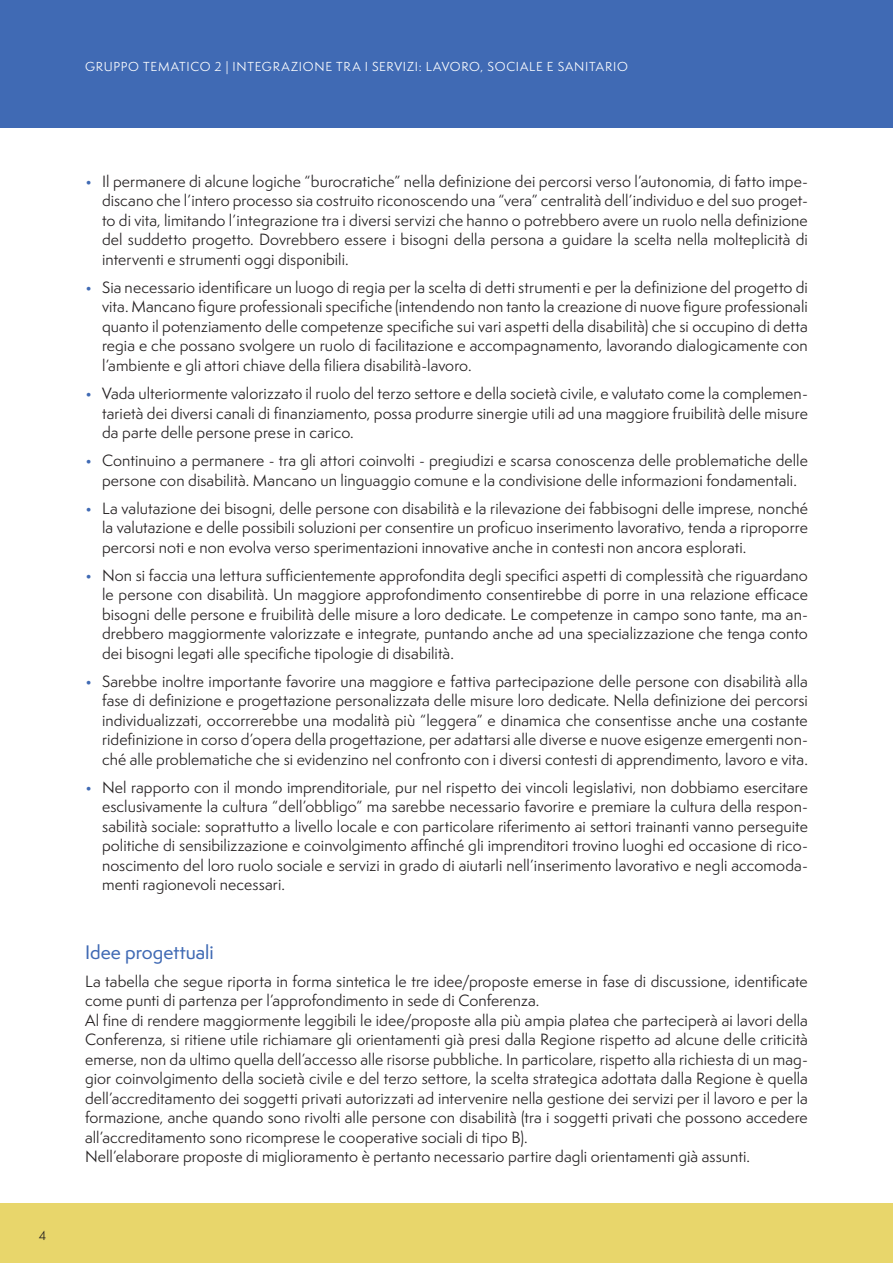
<style>
.page{position:relative;width:893px;height:1263px;background:#fff}
.page>*{position:absolute;margin:0;border:0;box-sizing:border-box;transform-origin:0 0}
.Sottotitolo{font:500 18px "Semplicita Pro";color:#406ab4}
.Testo{font:15px/19.5px "Semplicita Pro";letter-spacing:.005em;color:#231f20;text-align:justify}
.t1{font:12px "Semplicita Pro";letter-spacing:.06em;color:#fff}
.t2{font:12px "Semplicita Pro";color:#231f20}
.s1{color:#406ab4}
</style>
<div class="page">
<div style="left:0;top:0;width:893px;height:128px;background:#406ab4"></div>
<div style="left:0;top:1203px;width:893px;height:60px;background:#e8d66b"></div>
<p class="t1" style="left:85px;top:58px;width:544px">GRUPPO TEMATICO 2 | INTEGRAZIONE TRA I SERVIZI: LAVORO, SOCIALE E SANITARIO</p>
<p class="t2" style="left:39px;top:1227px;width:9px">4</p>
<p class="Testo" style="left:102px;top:171px;width:707px;text-indent:-17px"><span class="s1">•</span> Il permanere di alcune logiche “burocratiche” nella definizione dei percorsi verso l’autonomia, di fatto impe&shy;discano che l’intero processo sia costruito riconoscendo una “vera” centralità dell’individuo e del suo proget&shy;to di vita, limitando l’integrazione tra i diversi servizi che hanno o potrebbero avere un ruolo nella definizione del suddetto progetto. Dovrebbero essere i bisogni della persona a guidare la scelta nella molteplicità di interventi e strumenti oggi disponibili.</p>
<p class="Testo" style="left:102px;top:277px;width:707px;text-indent:-17px"><span class="s1">•</span> Sia necessario identificare un luogo di regia per la scelta di detti strumenti e per la definizione del progetto di vita. Mancano figure professionali specifiche (intendendo non tanto la creazione di nuove figure professionali quanto il potenziamento delle competenze specifiche sui vari aspetti della disabilità) che si occupino di detta regia e che possano svolgere un ruolo di facilitazione e accompagnamento, lavorando dialogicamente con l’ambiente e gli attori chiave della filiera disabilità-lavoro.</p>
<p class="Testo" style="left:102px;top:383px;width:707px;text-indent:-17px"><span class="s1">•</span> Vada ulteriormente valorizzato il ruolo del terzo settore e della società civile, e valutato come la complemen&shy;tarietà dei diversi canali di finanziamento, possa produrre sinergie utili ad una maggiore fruibilità delle misure da parte delle persone prese in carico.</p>
<p class="Testo" style="left:85px;top:450px;width:724px;text-align:center"><span class="s1">•</span> Continuino a permanere - tra gli attori coinvolti - pregiudizi e scarsa conoscenza delle problematiche delle persone con disabilità. Mancano un linguaggio comune e la condivisione delle informazioni fondamentali.</p>
<p class="Testo" style="left:102px;top:498px;width:707px;text-indent:-17px"><span class="s1">•</span> La valutazione dei bisogni, delle persone con disabilità e la rilevazione dei fabbisogni delle imprese, nonché la valutazione e delle possibili soluzioni per consentire un proficuo inserimento lavorativo, tenda a riproporre percorsi noti e non evolva verso sperimentazioni innovative anche in contesti non ancora esplorati.</p>
<p class="Testo" style="left:102px;top:565px;width:707px;text-indent:-17px"><span class="s1">•</span> Non si faccia una lettura sufficientemente approfondita degli specifici aspetti di complessità che riguardano le persone con disabilità. Un maggiore approfondimento consentirebbe di porre in una relazione efficace bisogni delle persone e fruibilità delle misure a loro dedicate. Le competenze in campo sono tante, ma an&shy;drebbero maggiormente valorizzate e integrate, puntando anche ad una specializzazione che tenga conto dei bisogni legati alle specifiche tipologie di disabilità.</p>
<p class="Testo" style="left:102px;top:671px;width:707px;text-indent:-17px"><span class="s1">•</span> Sarebbe inoltre importante favorire una maggiore e fattiva partecipazione delle persone con disabilità alla fase di definizione e progettazione personalizzata delle misure loro dedicate. Nella definizione dei percorsi individualizzati, occorrerebbe una modalità più “leggera” e dinamica che consentisse anche una costante ridefinizione in corso d’opera della progettazione, per adattarsi alle diverse e nuove esigenze emergenti non&shy;ché alle problematiche che si evidenzino nel confronto con i diversi contesti di apprendimento, lavoro e vita.</p>
<p class="Testo" style="left:102px;top:777px;width:707px;text-indent:-17px"><span class="s1">•</span> Nel rapporto con il mondo imprenditoriale, pur nel rispetto dei vincoli legislativi, non dobbiamo esercitare esclusivamente la cultura “dell’obbligo” ma sarebbe necessario favorire e premiare la cultura della respon&shy;sabilità sociale: soprattutto a livello locale e con particolare riferimento ai settori trainanti vanno perseguite politiche di sensibilizzazione e coinvolgimento affinché gli imprenditori trovino luoghi ed occasione di rico&shy;noscimento del loro ruolo sociale e servizi in grado di aiutarli nell’inserimento lavorativo e negli accomoda&shy;menti ragionevoli necessari.</p>
<p class="Sottotitolo" style="left:85px;top:939px;width:130px">Idee progettuali</p>
<p class="Testo" style="left:85px;top:971px;width:724px">La tabella che segue riporta in forma sintetica le tre idee/proposte emerse in fase di discussione, identificate come punti di partenza per l’approfondimento in sede di Conferenza.</p>
<p class="Testo" style="left:85px;top:1010px;width:724px">Al fine di rendere maggiormente leggibili le idee/proposte alla più ampia platea che parteciperà ai lavori della Conferenza, si ritiene utile richiamare gli orientamenti già presi dalla Regione rispetto ad alcune delle criticità emerse, non da ultimo quella dell’accesso alle risorse pubbliche. In particolare, rispetto alla richiesta di un mag&shy;gior coinvolgimento della società civile e del terzo settore, la scelta strategica adottata dalla Regione è quella dell’accreditamento dei soggetti privati autorizzati ad intervenire nella gestione dei servizi per il lavoro e per la formazione, anche quando sono rivolti alle persone con disabilità (tra i soggetti privati che possono accedere all’accreditamento sono ricomprese le cooperative sociali di tipo B).</p>
<p class="Testo" style="left:85px;top:1147px;width:666px">Nell’elaborare proposte di miglioramento è pertanto necessario partire dagli orientamenti già assunti.</p>
</div>
